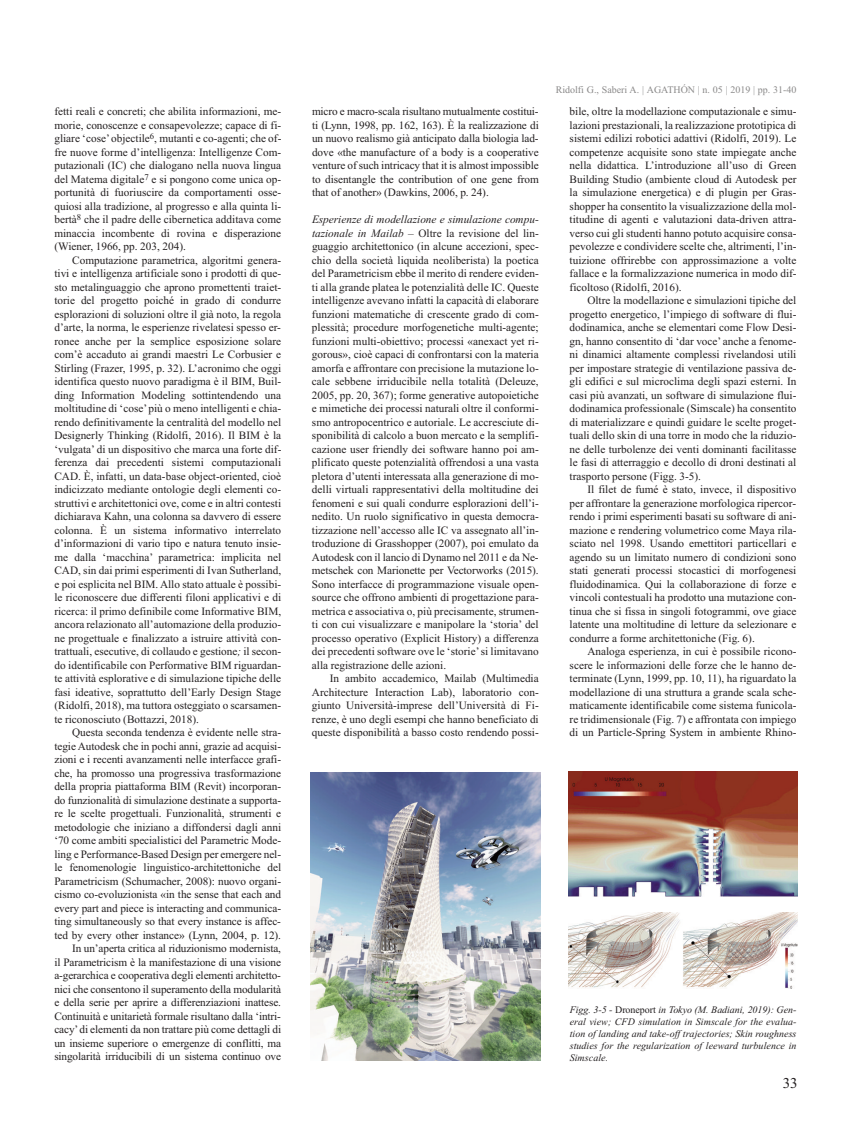
<style>
.page{position:relative;width:851px;height:1134px;background:#fff}
.page>*{position:absolute;margin:0;border:0;box-sizing:border-box;transform-origin:0 0}
.t1{font:15px "Times New Roman";color:#231f20}
.t2{font:11.25px/13.5px "Times New Roman";letter-spacing:-.005em;color:#231f20;text-align:justify}
.t3{font:italic 10px/12px "Times New Roman";letter-spacing:.005em;color:#231f20;text-align:justify}
.t4{font:10px "Times New Roman";color:#8a8989}
.s1{font-style:italic}
.s2{font-style:normal}
</style>
<div class="page">
<img style="left:568px;top:912px;width:229px;height:76px">
<img style="left:311px;top:772px;width:229px;height:289px">
<img style="left:568px;top:772px;width:229px;height:125px">
<p class="t2" style="left:54px;top:105px;width:228px">fetti reali e concreti; che abilita informazioni, me&shy;morie, conoscenze e consapevolezze; capace di fi&shy;gliare ‘cose’objectile<sup>6</sup>, mutanti e co-agenti; che of&shy;fre nuove forme d’intelligenza: Intelligenze Com&shy;putazionali (IC) che dialogano nella nuova lingua del Matema digitale<sup>7</sup> e si pongono come unica op&shy;portunità di fuoriuscire da comportamenti osse&shy;quiosi alla tradizione, al progresso e alla quinta li&shy;bertà<sup>8</sup> che il padre delle cibernetica additava come minaccia incombente di rovina e disperazione (Wiener, 1966, pp. 203, 204).</p>
<p class="t2" style="left:54px;top:253px;width:228px;text-indent:18px">Computazione parametrica, algoritmi genera&shy;tivi e intelligenza artificiale sono i prodotti di que&shy;sto metalinguaggio che aprono promettenti traiet&shy;torie del progetto poiché in grado di condurre esplorazioni di soluzioni oltre il già noto, la regola d’arte, la norma, le esperienze rivelatesi spesso er&shy;ronee anche per la semplice esposizione solare com’è accaduto ai grandi maestri Le Corbusier e Stirling (Frazer, 1995, p. 32). L’acronimo che oggi identifica questo nuovo paradigma è il BIM, Buil&shy;ding Information Modeling sottintendendo una moltitudine di ‘cose’ più o meno intelligenti e chia&shy;rendo definitivamente la centralità del modello nel Designerly Thinking (Ridolfi, 2016). Il BIM è la ‘vulgata’ di un dispositivo che marca una forte dif&shy;ferenza dai precedenti sistemi computazionali CAD. È, infatti, un data-base object-oriented, cioè indicizzato mediante ontologie degli elementi co&shy;struttivi e architettonici ove, come e in altri contesti dichiarava Kahn, una colonna sa davvero di essere colonna. È un sistema informativo interrelato d’informazioni di vario tipo e natura tenuto insie&shy;me dalla ‘macchina’ parametrica: implicita nel CAD, sin dai primi esperimenti di Ivan Sutherland, e poi esplicita nel BIM. Allo stato attuale è possibi&shy;le riconoscere due differenti filoni applicativi e di ricerca: il primo definibile come Informative BIM, ancora relazionato all’automazione della produzio&shy;ne progettuale e finalizzato a istruire attività con&shy;trattuali, esecutive, di collaudo e gestione<span class="s1">;</span> il secon&shy;do identificabile con Performative BIM riguardan&shy;te attività esplorative e di simulazione tipiche delle fasi ideative, soprattutto dell’Early Design Stage (Ridolfi, 2018), ma tuttora osteggiato o scarsamen&shy;te riconosciuto (Bottazzi, 2018).</p>
<p class="t2" style="left:54px;top:726px;width:228px;text-align:right">Questa seconda tendenza è evidente nelle stra&shy;tegie Autodesk che in pochi anni, grazie ad acquisi&shy;zioni e i recenti avanzamenti nelle interfacce grafi&shy;che, ha promosso una progressiva trasformazione della propria piattaforma BIM (Revit) incorporan&shy;do funzionalità di simulazione destinate a supporta&shy;re le scelte progettuali. Funzionalità, strumenti e metodologie che iniziano a diffondersi dagli anni ‘70 come ambiti specialistici del Parametric Mode&shy;ling e Performance-Based Design per emergere nel&shy;le fenomenologie linguistico-architettoniche del Parametricism (Schumacher, 2008): nuovo organi&shy;cismo co-evoluzionista «in the sense that each and every part and piece is interacting and communica&shy;ting simultaneously so that every instance is affec&shy;ted by every other instance» (Lynn, 2004, p. 12).<br>In un’aperta critica al riduzionismo modernista,<br>il Parametricism è la manifestazione di una visione a-gerarchica e cooperativa degli elementi architetto&shy;nici che consentono il superamento della modularità e della serie per aprire a differenziazioni inattese.<br>Continuità e unitarietà formale risultano dalla ‘intri&shy;cacy’di elementi da non trattare più come dettagli di un insieme superiore o emergenze di conflitti, ma singolarità irriducibili di un sistema continuo ove</p>
<p class="t2" style="left:312px;top:105px;width:228px">micro e macro-scala risultano mutualmente costitui&shy;ti (Lynn, 1998, pp. 162, 163). È la realizzazione di un nuovo realismo già anticipato dalla biologia lad&shy;dove «the manufacture of a body is a cooperative venture of such intricacy that it is almost impossible to disentangle the contribution of one gene from that of another» (Dawkins, 2006, p. 24).</p>
<p class="t2" style="left:312px;top:213px;width:228px"><span class="s1">Esperienze di modellazione e simulazione compu&shy;tazionale in Mailab –</span> Oltre la revisione del lin&shy;guaggio architettonico (in alcune accezioni, spec&shy;chio della società liquida neoliberista) la poetica del Parametricism ebbe il merito di rendere eviden&shy;ti alla grande platea le potenzialità delle IC. Queste intelligenze avevano infatti la capacità di elaborare funzioni matematiche di crescente grado di com&shy;plessità; procedure morfogenetiche multi-agente; funzioni multi-obiettivo; processi «anexact yet ri&shy;gorous», cioè capaci di confrontarsi con la materia amorfa e affrontare con precisione la mutazione lo&shy;cale sebbene irriducibile nella totalità (Deleuze, 2005, pp. 20, 367); forme generative autopoietiche e mimetiche dei processi naturali oltre il conformi&shy;smo antropocentrico e autoriale. Le accresciute di&shy;sponibilità di calcolo a buon mercato e la semplifi&shy;cazione user friendly dei software hanno poi am&shy;plificato queste potenzialità offrendosi a una vasta pletora d’utenti interessata alla generazione di mo&shy;delli virtuali rappresentativi della moltitudine dei fenomeni e sui quali condurre esplorazioni dell’i&shy;nedito. Un ruolo significativo in questa democra&shy;tizzazione nell’accesso alle IC va assegnato all’in&shy;troduzione di Grasshopper (2007), poi emulato da Autodesk con il lancio di Dynamo nel 2011 e da Ne&shy;metschek con Marionette per Vectorworks (2015).<br>Sono interfacce di programmazione visuale open&shy;source che offrono ambienti di progettazione para&shy;metrica e associativa o, più precisamente, strumen&shy;ti con cui visualizzare e manipolare la ‘storia’ del processo operativo (Explicit History) a differenza dei precedenti software ove le ‘storie’si limitavano alla registrazione delle azioni.</p>
<p class="t2" style="left:312px;top:672px;width:228px;text-indent:18px">In ambito accademico, Mailab (Multimedia Architecture Interaction Lab), laboratorio con&shy;giunto Università-imprese dell’Università di Fi&shy;renze, è uno degli esempi che hanno beneficiato di queste disponibilità a basso costo rendendo possi-</p>
<p class="t4" style="left:555px;top:84px;width:242px">Ridolfi G., Saberi A. | AGATHÓN | n. 05 | 2019 | pp. 31-40</p>
<p class="t2" style="left:569px;top:105px;width:228px">bile, oltre la modellazione computazionale e simu&shy;lazioni prestazionali, la realizzazione prototipica di sistemi edilizi robotici adattivi (Ridolfi, 2019). Le competenze acquisite sono state impiegate anche nella didattica. L’introduzione all’uso di Green Building Studio (ambiente cloud di Autodesk per la simulazione energetica) e di plugin per Gras&shy;shopper ha consentito la visualizzazione della mol&shy;titudine di agenti e valutazioni data-driven attra&shy;verso cui gli studenti hanno potuto acquisire consa&shy;pevolezze e condividere scelte che, altrimenti, l’in&shy;tuizione offrirebbe con approssimazione a volte fallace e la formalizzazione numerica in modo dif&shy;ficoltoso (Ridolfi, 2016).</p>
<p class="t2" style="left:569px;top:294px;width:228px;text-indent:18px">Oltre la modellazione e simulazioni tipiche del progetto energetico, l’impiego di software di flui&shy;dodinamica, anche se elementari come Flow Desi&shy;gn, hanno consentito di ‘dar voce’ anche a fenome&shy;ni dinamici altamente complessi rivelandosi utili per impostare strategie di ventilazione passiva de&shy;gli edifici e sul microclima degli spazi esterni. In casi più avanzati, un software di simulazione flui&shy;dodinamica professionale (Simscale) ha consentito di materializzare e quindi guidare le scelte proget&shy;tuali dello skin di una torre in modo che la riduzio&shy;ne delle turbolenze dei venti dominanti facilitasse le fasi di atterraggio e decollo di droni destinati al trasporto persone (Figg. 3-5).</p>
<p class="t2" style="left:569px;top:483px;width:228px;text-indent:18px">Il filet de fumé è stato, invece, il dispositivo per affrontare la generazione morfologica ripercor&shy;rendo i primi esperimenti basati su software di ani&shy;mazione e rendering volumetrico come Maya rila&shy;sciato nel 1998. Usando emettitori particellari e agendo su un limitato numero di condizioni sono stati generati processi stocastici di morfogenesi fluidodinamica. Qui la collaborazione di forze e vincoli contestuali ha prodotto una mutazione con&shy;tinua che si fissa in singoli fotogrammi, ove giace latente una moltitudine di letture da selezionare e condurre a forme architettoniche (Fig. 6).</p>
<p class="t2" style="left:569px;top:645px;width:228px;text-indent:18px">Analoga esperienza, in cui è possibile ricono&shy;scere le informazioni delle forze che le hanno de&shy;terminate (Lynn, 1999, pp. 10, 11), ha riguardato la modellazione di una struttura a grande scala sche&shy;maticamente identificabile come sistema funicola&shy;re tridimensionale (Fig. 7) e affrontata con impiego di un Particle-Spring System in ambiente Rhino-</p>
<p class="t3" style="left:569px;top:1003px;width:228px">Figg. 3-5 - <span class="s2">Droneport</span> in Tokyo (M. Badiani, 2019): Gen&shy;eral view; CFD simulation in Simscale for the evalua&shy;tion of landing and take-off trajectories; Skin roughness studies for the regularization of leeward turbulence in Simscale.</p>
<h1 class="t1" style="left:782px;top:1074px;width:16px">33</h1>
</div>
